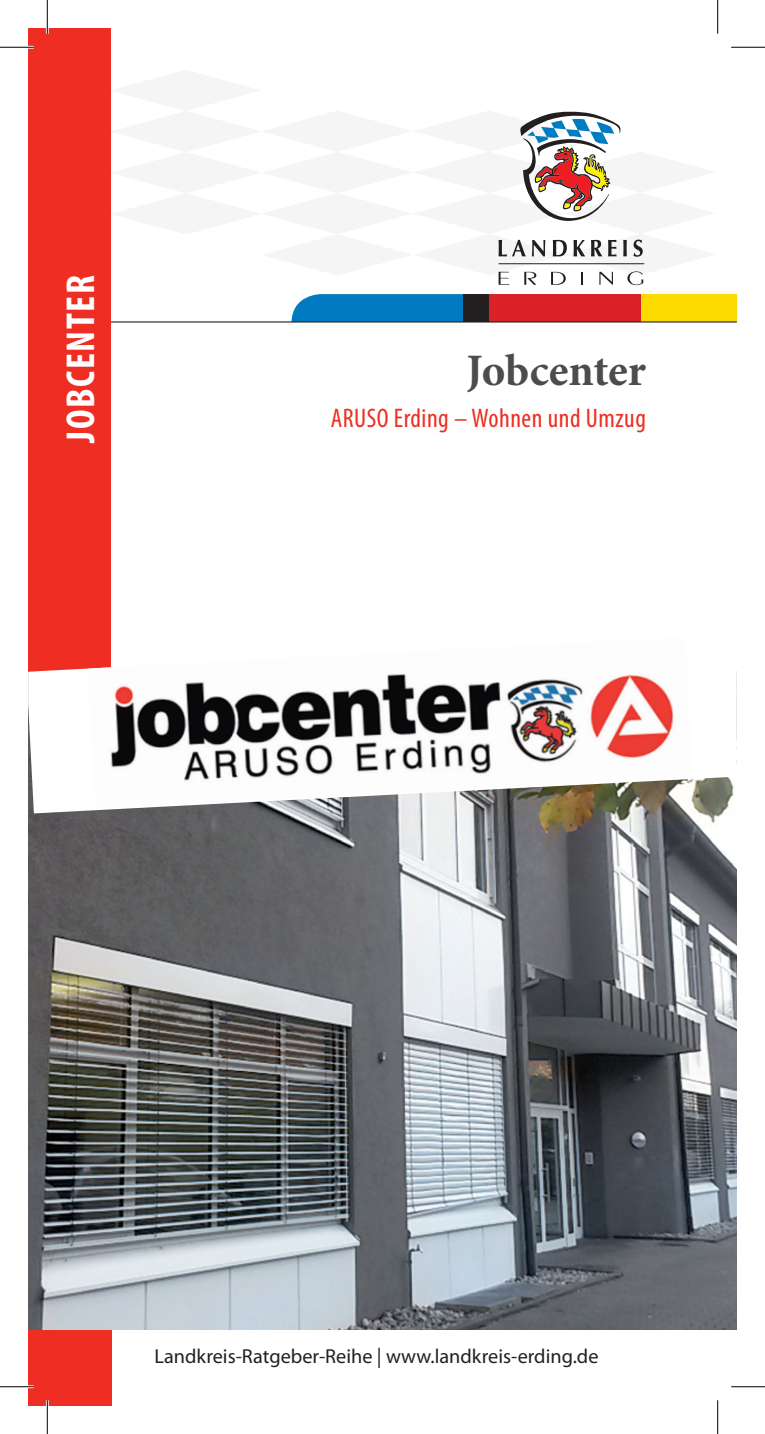
<style>
.page{position:relative;width:765px;height:1434px;background:#fff}
.page>*{position:absolute;margin:0;border:0;box-sizing:border-box;transform-origin:0 0}
.t1{font:700 45px "Minion Pro";letter-spacing:-.005em;color:#4b4c4d}
.t2{font:700 condensed 40.5px "Myriad Pro";letter-spacing:.04em;color:#fff}
.t3{font:condensed 27px "Myriad Pro";letter-spacing:.02em;color:#ee2e22}
.t4{font:20.25px "Myriad Pro";color:#231f20}
</style>
<div class="page">
<div style="left:28px;top:1323px;width:83px;height:83px;background:#ee2e22"></div>
<div style="left:640px;top:294px;width:96px;height:31px;background:#ffdc01"></div>
<div style="left:291px;top:294px;width:350px;height:61px;background:#007ac0;border-radius:29px"></div>
<div style="left:463px;top:294px;width:26px;height:31px;background:#231f20"></div>
<div style="left:489px;top:294px;width:152px;height:31px;background:#da2128"></div>
<div style="left:291px;top:323px;width:445px;height:34px;background:#fff"></div>
<hr style="left:86px;top:321px;width:650px;height:2px;background:#231f20">
<svg style="left:498px;top:111px;width:147px;height:174px"></svg>
<div style="left:29px;top:28px;width:82px;height:644px;background:#ee2e22"></div>
<img style="left:28px;top:813px;width:708px;height:516px">
<svg style="left:28px;top:635px;width:706px;height:178px"></svg>
<img style="left:88px;top:637px;width:604px;height:171px">
<hr style="left:0;top:46px;width:34px;height:3px;background:#fff">
<hr style="left:0;top:1385px;width:34px;height:3px;background:#fff">
<hr style="left:46px;top:0;width:3px;height:34px;background:#fff">
<hr style="left:46px;top:1400px;width:3px;height:34px;background:#fff">
<hr style="left:0;top:47px;width:34px;height:1px;background:#000">
<hr style="left:730px;top:47px;width:34px;height:1px;background:#000">
<hr style="left:0;top:1386px;width:34px;height:1px;background:#000">
<hr style="left:730px;top:1386px;width:34px;height:1px;background:#000">
<hr style="left:47px;top:0;width:1px;height:34px;background:#000">
<hr style="left:47px;top:1400px;width:1px;height:34px;background:#000">
<hr style="left:717px;top:0;width:1px;height:34px;background:#000">
<hr style="left:717px;top:1400px;width:1px;height:34px;background:#000">
<h2 class="t2" style="left:55px;top:443px;width:169px;rotate:-90deg">JOBCENTER</h2>
<h1 class="t1" style="left:466px;top:339px;width:181px">Jobcenter</h1>
<h3 class="t3" style="left:330px;top:401px;width:316px">ARUSO Erding – Wohnen und Umzug</h3>
<p class="t4" style="left:154px;top:1343px;width:445px">Landkreis-Ratgeber-Reihe | www.landkreis-erding.de</p>
</div>
